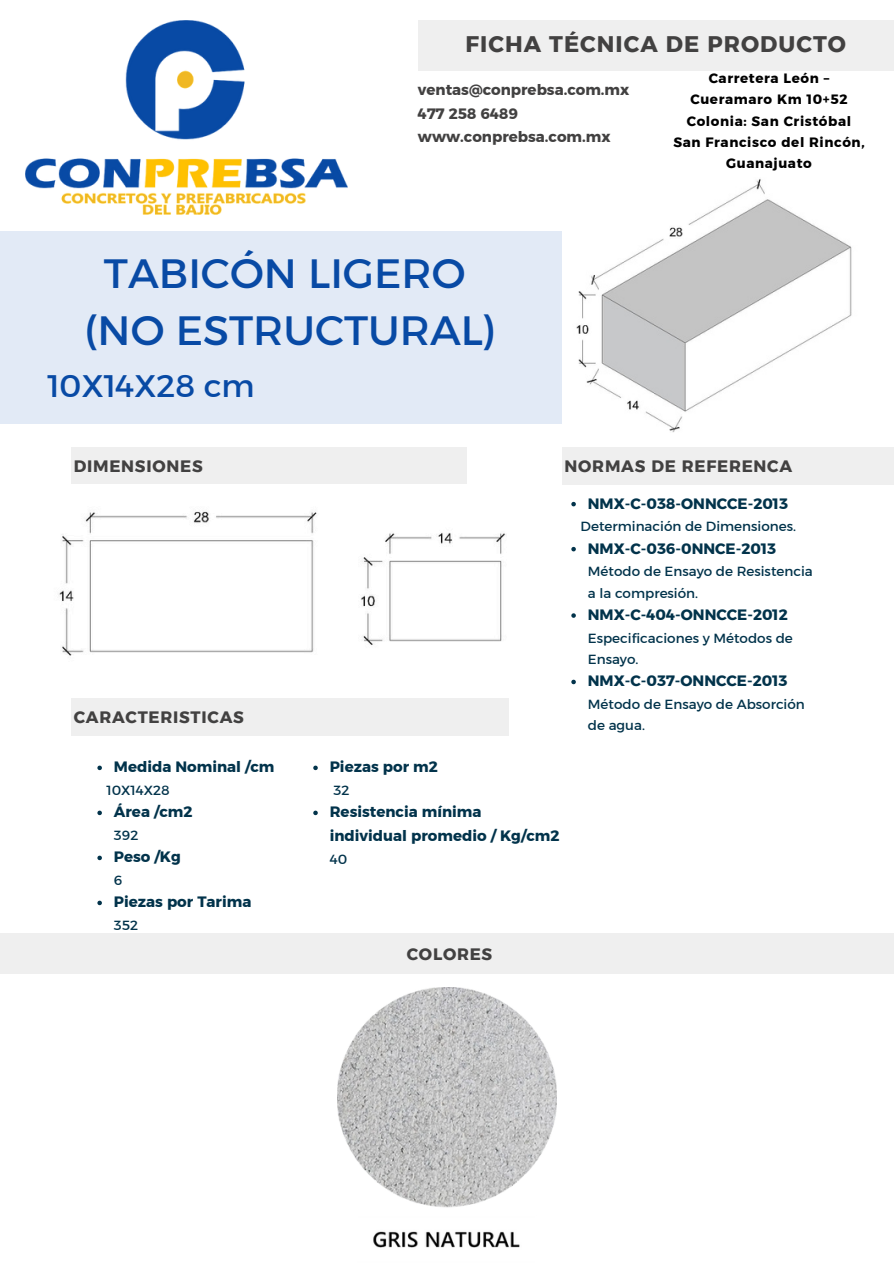
<style>
.page{position:relative;width:894px;height:1264px;background:#fff}
.page>*{position:absolute;margin:0;border:0;box-sizing:border-box;transform-origin:0 0}
.t1{font:41.7px/57.3px "Kief Montaser Regular";color:#084aa5;text-align:center}
.t2{font:31.8px "Kief Montaser Regular";color:#084aa5}
.t3{font:22.5px "Kief Montaser Bold";letter-spacing:.045em;color:#424141}
.t4{font:16.5px "Kief Montaser Bold";letter-spacing:.045em;color:#424141}
.t5{font:15px/23.7px "Kief Montaser Bold";color:#02334b}
.t6{font:15px/23.7px "Kief Montaser Bold";color:#424141}
.t7{font:13.5px "Kief Montaser Regular";color:#02334b}
.t8{font:13.5px/21.3px "Kief Montaser Bold";letter-spacing:.045em;color:#000;text-align:center}
</style>
<div class="page">
<div style="left:0;top:231px;width:562px;height:192px;background:#e2eaf6"></div>
<div style="left:71px;top:447px;width:395px;height:37px;background:#efefef"></div>
<div style="left:562px;top:447px;width:331px;height:37px;background:#efefef"></div>
<div style="left:0;top:933px;width:893px;height:40px;background:#efefef"></div>
<div style="left:71px;top:698px;width:438px;height:38px;background:#efefef"></div>
<img style="left:26px;top:20px;width:321px;height:195px">
<div style="left:418px;top:20px;width:475px;height:51px;background:#efefef"></div>
<img style="left:576px;top:179px;width:276px;height:253px">
<img style="left:59px;top:511px;width:447px;height:145px">
<img style="left:337px;top:987px;width:219px;height:261px">
<svg style="left:97px;top:765px;width:5px;height:5px"></svg>
<svg style="left:97px;top:810px;width:5px;height:5px"></svg>
<svg style="left:97px;top:855px;width:5px;height:5px"></svg>
<svg style="left:97px;top:900px;width:5px;height:5px"></svg>
<svg style="left:313px;top:765px;width:5px;height:5px"></svg>
<svg style="left:313px;top:810px;width:5px;height:5px"></svg>
<svg style="left:571px;top:502px;width:4px;height:4px"></svg>
<svg style="left:571px;top:547px;width:4px;height:4px"></svg>
<svg style="left:571px;top:613px;width:4px;height:5px"></svg>
<svg style="left:571px;top:679px;width:4px;height:5px"></svg>
<h5 class="t3" style="left:465px;top:30px;width:382px">FICHA TÉCNICA DE PRODUCTO</h5>
<p class="t6" style="left:418px;top:78px;width:213px">ventas@conprebsa.com.mx<br>477 258 6489 www.conprebsa.com.mx</p>
<h4 class="t1" style="left:85px;top:244px;width:413px">TABICÓN LIGERO (NO ESTRUCTURAL)</h4>
<h4 class="t2" style="left:47px;top:366px;width:209px">10X14X28 cm</h4>
<p class="t8" style="left:690px;top:67px;width:159px">Carretera León –<br>Cueramaro Km 10+52</p>
<p class="t8" style="left:686px;top:110px;width:166px">Colonia: San Cristóbal</p>
<p class="t8" style="left:673px;top:131px;width:193px">San Francisco del Rincón,<br>Guanajuato</p>
<p class="t4" style="left:74px;top:456px;width:130px">DIMENSIONES</p>
<h3 class="t4" style="left:564px;top:456px;width:229px">NORMAS DE REFERENCA</h3>
<p class="t4" style="left:74px;top:707px;width:171px">CARACTERISTICAS</p>
<h4 class="t5" style="left:114px;top:755px;width:162px">Medida Nominal /cm</h4>
<p class="t7" style="left:107px;top:781px;width:64px">10X14X28</p>
<p class="t5" style="left:114px;top:800px;width:80px">Área /cm2</p>
<p class="t7" style="left:114px;top:826px;width:26px">392</p>
<p class="t5" style="left:114px;top:845px;width:68px">Peso /Kg</p>
<p class="t7" style="left:114px;top:871px;width:10px">6</p>
<p class="t5" style="left:114px;top:890px;width:139px">Piezas por Tarima</p>
<p class="t7" style="left:114px;top:916px;width:26px">352</p>
<p class="t5" style="left:330px;top:755px;width:110px">Piezas por m2</p>
<p class="t7" style="left:333px;top:781px;width:17px">32</p>
<p class="t5" style="left:330px;top:800px;width:231px">Resistencia mínima individual promedio / Kg/cm2</p>
<p class="t7" style="left:330px;top:850px;width:19px">40</p>
<p class="t5" style="left:587px;top:491px;width:202px">NMX-C-038-ONNCCE-2013</p>
<p class="t7" style="left:580px;top:518px;width:217px">Determinación de Dimensiones.</p>
<p class="t5" style="left:587px;top:536px;width:190px">NMX-C-036-0NNCE-2013</p>
<p class="t7" style="left:587px;top:563px;width:226px">Método de Ensayo de Resistencia</p>
<p class="t7" style="left:587px;top:584px;width:112px">a la compresión.</p>
<p class="t5" style="left:587px;top:603px;width:201px">NMX-C-404-ONNCCE-2012</p>
<p class="t7" style="left:587px;top:629px;width:206px">Especificaciones y Métodos de</p>
<p class="t7" style="left:587px;top:651px;width:52px">Ensayo.</p>
<p class="t5" style="left:587px;top:669px;width:201px">NMX-C-037-ONNCCE-2013</p>
<h4 class="t7" style="left:587px;top:696px;width:218px">Método de Ensayo de Absorción</h4>
<p class="t7" style="left:587px;top:717px;width:59px">de agua.</p>
<p class="t4" style="left:406px;top:943px;width:87px">COLORES</p>
</div>
